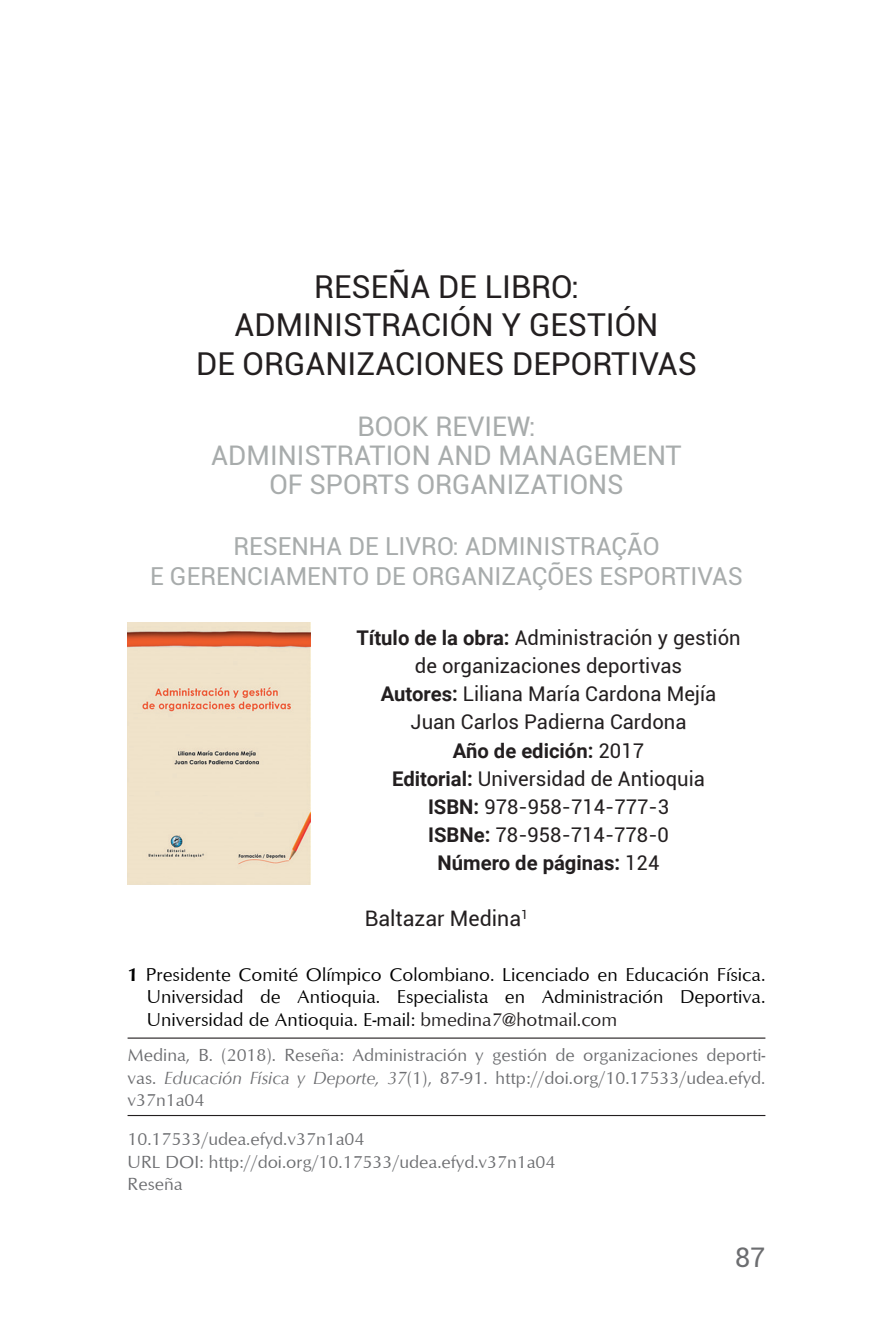
<style>
.page{position:relative;width:893px;height:1340px;background:#fff}
.page>*{position:absolute;margin:0;border:0;box-sizing:border-box;transform-origin:0 0}
.t1{font:31.5px/38.2px "Roboto";color:#231f20;text-align:center}
.t2{font:27px/29.2px "Roboto";color:#a8acac;text-align:center}
.t3{font:27px "Roboto";color:#6c6d70}
.t4{font:24.75px/29.2px "Roboto";color:#a8acac;text-align:center}
.t5{font:21.38px "Roboto";color:#231f20}
.t6{font:20.25px/28.1px "Roboto";color:#231f20;text-align:center}
.t7{font:19.12px/22.5px "Optimum";color:#000001;text-align:justify}
.t8{font:18px/22.5px "Optimum";color:#6c6d70}
.s1{font-weight:700}
.s2{color:#231f20}
.s3{font-style:italic}
</style>
<div class="page">
<img style="left:128px;top:622px;width:182px;height:262px">
<hr style="left:128px;top:1037px;width:637px;height:1px;background:#231f20">
<hr style="left:128px;top:1114px;width:637px;height:2px;background:#231f20">
<h1 class="t1" style="left:196px;top:266px;width:502px">RESEÑA DE LIBRO:<br>ADMINISTRACIÓN Y GESTIÓN<br>DE ORGANIZACIONES DEPORTIVAS</h1>
<h2 class="t2" style="left:211px;top:410px;width:472px">BOOK REVIEW:<br>ADMINISTRATION AND MANAGEMENT<br>OF SPORTS ORGANIZATIONS</h2>
<h3 class="t4" style="left:150px;top:531px;width:594px">RESENHA DE LIVRO: ADMINISTRAÇÃO<br>E GERENCIAMENTO DE ORGANIZAÇÕES ESPORTIVAS</h3>
<p class="t6" style="left:356px;top:623px;width:386px"><span class="s1">Título de la obra:</span> Administración y gestión de organizaciones deportivas<br><span class="s1">Autores:</span> Liliana María Cardona Mejía<br>Juan Carlos Padierna Cardona<br><span class="s1">Año de edición:</span> 2017<br><span class="s1">Editorial:</span> Universidad de Antioquia<br><span class="s1">ISBN:</span> 978-958-714-777-3<br><span class="s1">ISBNe:</span> 78-958-714-778-0<br><span class="s1">Número de páginas:</span> 124</p>
<p class="t5" style="left:365px;top:903px;width:165px">Baltazar Medina<sup>1</sup></p>
<p class="t7" style="left:147px;top:962px;width:620px;text-indent:-19px"><span class="s1">1</span> Presidente Comité Olímpico Colombiano. Licenciado en Educación Física.<br>Universidad de Antioquia. Especialista en Administración Deportiva.<br>Universidad de Antioquia. E-mail: <span class="s2">bmedina7@hotmail.com</span></p>
<p class="t8" style="left:128px;top:1043px;width:639px;text-align:justify">Medina, B. (2018). Reseña: Administración y gestión de organizaciones deporti&shy;vas. <span class="s3">Educación Física y Deporte, 37</span>(1), 87-91. http://doi.org/10.17533/udea.efyd. v37n1a04</p>
<p class="t8" style="left:128px;top:1127px;width:429px">10.17533/udea.efyd.v37n1a04<br>URL DOI: http://doi.org/10.17533/udea.efyd.v37n1a04<br>Reseña</p>
<h2 class="t3" style="left:735px;top:1238px;width:32px">87</h2>
</div>
